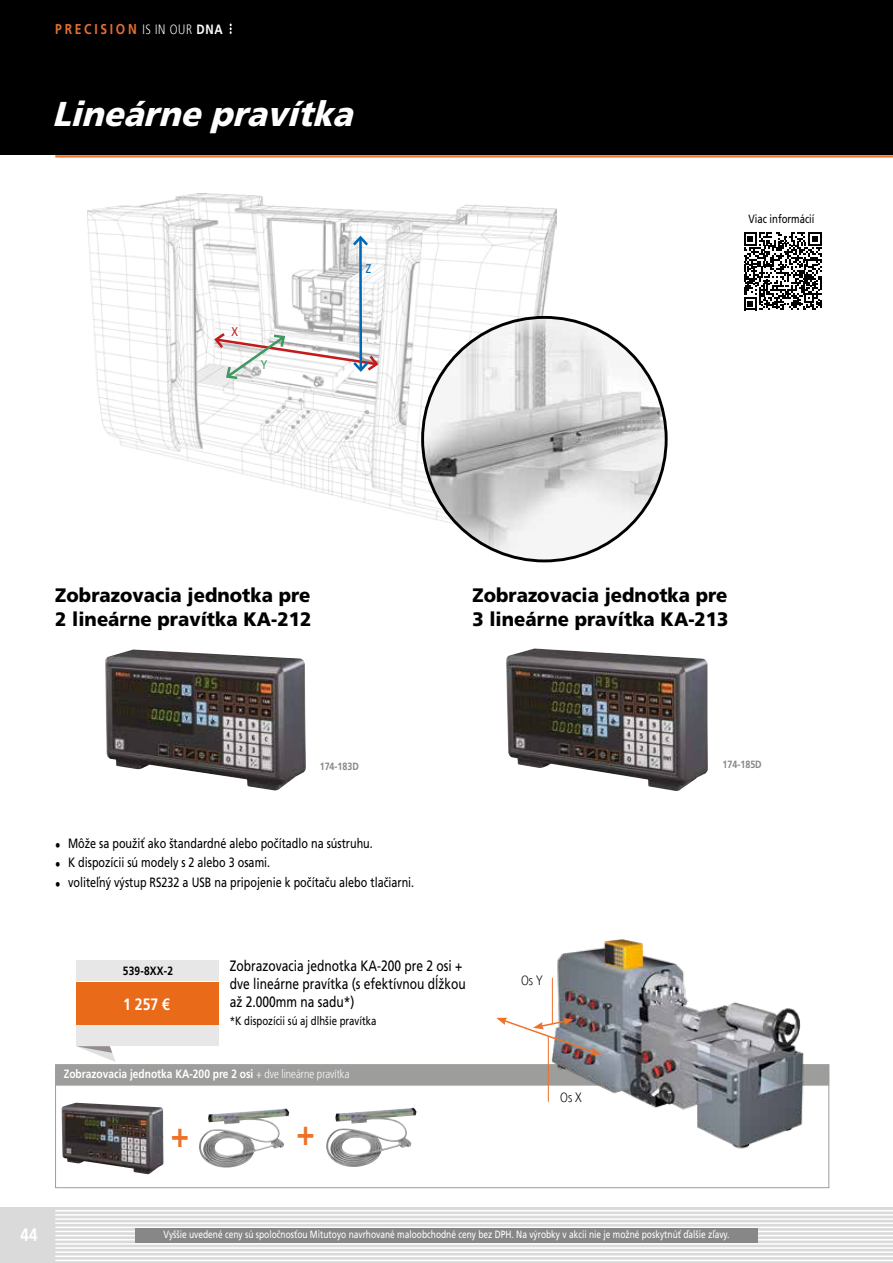
<style>
.page{position:relative;width:893px;height:1263px;background:#fff}
.page>*{position:absolute;margin:0;border:0;box-sizing:border-box;transform-origin:0 0}
.t1{font:700 36px "Mitutoyo Frutiger";color:#ee712a}
.t2{font:italic 900 34.5px "Mitutoyo Frutiger";color:#fff}
.t3{font:900 19.5px/24px "Mitutoyo Frutiger";color:#000}
.t4{font:700 18px "Mitutoyo Frutiger";color:#fff}
.t5{font:700 16.5px "Mitutoyo Frutiger";color:#fff}
.t6{font:15px/18px "Mitutoyo Frutiger";color:#000}
.t7{font:700 14.25px "Mitutoyo Frutiger";letter-spacing:.19em;color:#e46f2e}
.t8{font:13.5px "Mitutoyo Frutiger";color:#000}
.t9{font:300 13.5px "Mitutoyo Frutiger";color:#000}
.t10{font:12.6px "Mitutoyo Frutiger";color:#0069b5}
.t11{font:12.6px "Mitutoyo Frutiger";color:#c51a1b}
.t12{font:12.6px "Mitutoyo Frutiger";color:#3f9861}
.t13{font:700 12px "Mitutoyo Frutiger";color:#fff}
.t14{font:12px "Mitutoyo Frutiger";color:#000}
.t15{font:700 12px "Mitutoyo Frutiger";letter-spacing:.015em;color:#000}
.t16{font:11.85px "Mitutoyo Frutiger";color:#000}
.t17{font:10.5px "Mitutoyo Frutiger";color:#fff}
.t18{font:700 10.5px "Mitutoyo Frutiger";color:#878787}
.s1{font-weight:300;font-size:13.5px;color:#fff}
.s2{font-size:13.5px;color:#fff}
.s3{font-weight:300}
</style>
<div class="page">
<div style="left:0;top:1208px;width:55px;height:55px;background:#dadada"></div>
<div style="left:55px;top:1208px;width:838px;height:55px;background:#dadada"></div>
<hr style="left:55px;top:1210px;width:838px;height:1px;background:#fff">
<hr style="left:55px;top:1214px;width:838px;height:2px;background:#fff">
<hr style="left:55px;top:1218px;width:838px;height:2px;background:#fff">
<hr style="left:55px;top:1222px;width:838px;height:2px;background:#fff">
<hr style="left:55px;top:1226px;width:838px;height:2px;background:#fff">
<hr style="left:55px;top:1231px;width:838px;height:1px;background:#fff">
<hr style="left:55px;top:1235px;width:838px;height:1px;background:#fff">
<hr style="left:55px;top:1239px;width:838px;height:1px;background:#fff">
<hr style="left:55px;top:1243px;width:838px;height:1px;background:#fff">
<hr style="left:55px;top:1247px;width:838px;height:2px;background:#fff">
<hr style="left:55px;top:1251px;width:838px;height:2px;background:#fff">
<hr style="left:55px;top:1255px;width:838px;height:2px;background:#fff">
<hr style="left:55px;top:1260px;width:838px;height:1px;background:#fff">
<div style="left:135px;top:1228px;width:623px;height:14px;background:#878787"></div>
<div style="left:0;top:0;width:893px;height:155px;background:#000"></div>
<hr style="left:55px;top:155px;width:838px;height:2px;background:#ee712a">
<svg style="left:744px;top:232px;width:78px;height:78px"></svg>
<img style="left:87px;top:193px;width:470px;height:324px">
<hr style="left:359px;top:238px;width:3px;height:132px;background:#0069b5">
<svg style="left:350px;top:234px;width:21px;height:14px"></svg>
<svg style="left:212px;top:331px;width:168px;height:50px"></svg>
<img style="left:424px;top:317px;width:241px;height:244px">
<img style="left:506px;top:648px;width:202px;height:143px">
<img style="left:105px;top:649px;width:201px;height:141px">
<div style="left:55px;top:1064px;width:774px;height:124px;border:1px solid #9d9d9c"></div>
<div style="left:55px;top:1064px;width:774px;height:22px;background:#9d9d9c;border:2px solid #9d9d9c"></div>
<img style="left:62px;top:1103px;width:102px;height:71px">
<img style="left:208px;top:1109px;width:75px;height:28px">
<img style="left:335px;top:1108px;width:75px;height:28px">
<img style="left:502px;top:939px;width:310px;height:210px">
<svg style="left:496px;top:1018px;width:105px;height:37px"></svg>
<hr style="left:552px;top:978px;width:1px;height:45px;background:#ee712a">
<hr style="left:548px;top:1036px;width:1px;height:66px;background:#ee712a">
<div style="left:76px;top:982px;width:143px;height:43px;background:#e96a18"></div>
<div style="left:76px;top:1025px;width:143px;height:21px;background:#e8e7e8"></div>
<div style="left:76px;top:960px;width:143px;height:21px;background:#e8e7e8"></div>
<svg style="left:76px;top:1046px;width:40px;height:16px"></svg>
<svg style="left:230px;top:24px;width:2px;height:10px"></svg>
<p class="t7" style="left:55px;top:21px;width:169px">PRECISION <span class="s1">IS IN OUR</span> <span class="s2">DNA</span></p>
<h2 class="t2" style="left:52px;top:93px;width:313px">Lineárnepravítka</h2>
<p class="t11" style="left:232px;top:325px;width:8px">X</p>
<p class="t12" style="left:261px;top:357px;width:8px">Y</p>
<p class="t10" style="left:366px;top:262px;width:7px">Z</p>
<h3 class="t3" style="left:55px;top:583px;width:258px">Zobrazovacia jednotka pre<br>2 lineárne pravítka KA-212</h3>
<p class="t16" style="left:748px;top:212px;width:68px">Viac informácií</p>
<h3 class="t3" style="left:472px;top:583px;width:258px">Zobrazovacia jednotka pre<br>3 lineárne pravítka KA-213</h3>
<p class="t18" style="left:320px;top:761px;width:41px">174-183D</p>
<p class="t18" style="left:722px;top:758px;width:41px">174-185D</p>
<p class="t8" style="left:55px;top:835px;width:319px">• Môže sa použiť ako štandardné alebo počítadlo na sústruhu.</p>
<p class="t8" style="left:55px;top:855px;width:216px">• K dispozícii sú modely s 2 alebo 3 osami.</p>
<p class="t8" style="left:55px;top:874px;width:360px">• voliteľný výstup RS232 a USB na pripojenie k počítaču alebo tlačiarni.</p>
<p class="t15" style="left:123px;top:963px;width:52px">539-8XX-2</p>
<p class="t5" style="left:123px;top:994px;width:48px">1 257 €</p>
<p class="t6" style="left:230px;top:956px;width:238px">Zobrazovacia jednotka KA-200 pre 2 osi + dve lineárne pravítka (s efektívnou dĺžkou až 2.000mm na sadu*)</p>
<p class="t14" style="left:230px;top:1013px;width:148px">*K dispozícii sú aj dlhšie pravítka</p>
<p class="t13" style="left:64px;top:1067px;width:287px">Zobrazovacia jednotka KA-200 pre 2 osi <span class="s3">+ dve lineárne pravítka</span></p>
<h1 class="t1" style="left:171px;top:1113px;width:20px">+</h1>
<h1 class="t1" style="left:297px;top:1110px;width:20px">+</h1>
<p class="t9" style="left:521px;top:973px;width:23px">Os Y</p>
<p class="t9" style="left:560px;top:1090px;width:23px">Os X</p>
<h3 class="t4" style="left:21px;top:1224px;width:19px">44</h3>
<p class="t17" style="left:164px;top:1228px;width:567px">Vyššie uvedené ceny sú spoločnosťou Mitutoyo navrhované maloobchodné ceny bez DPH. Na výrobky v akcii nie je možné poskytnúť ďalšie zľavy.</p>
</div>
